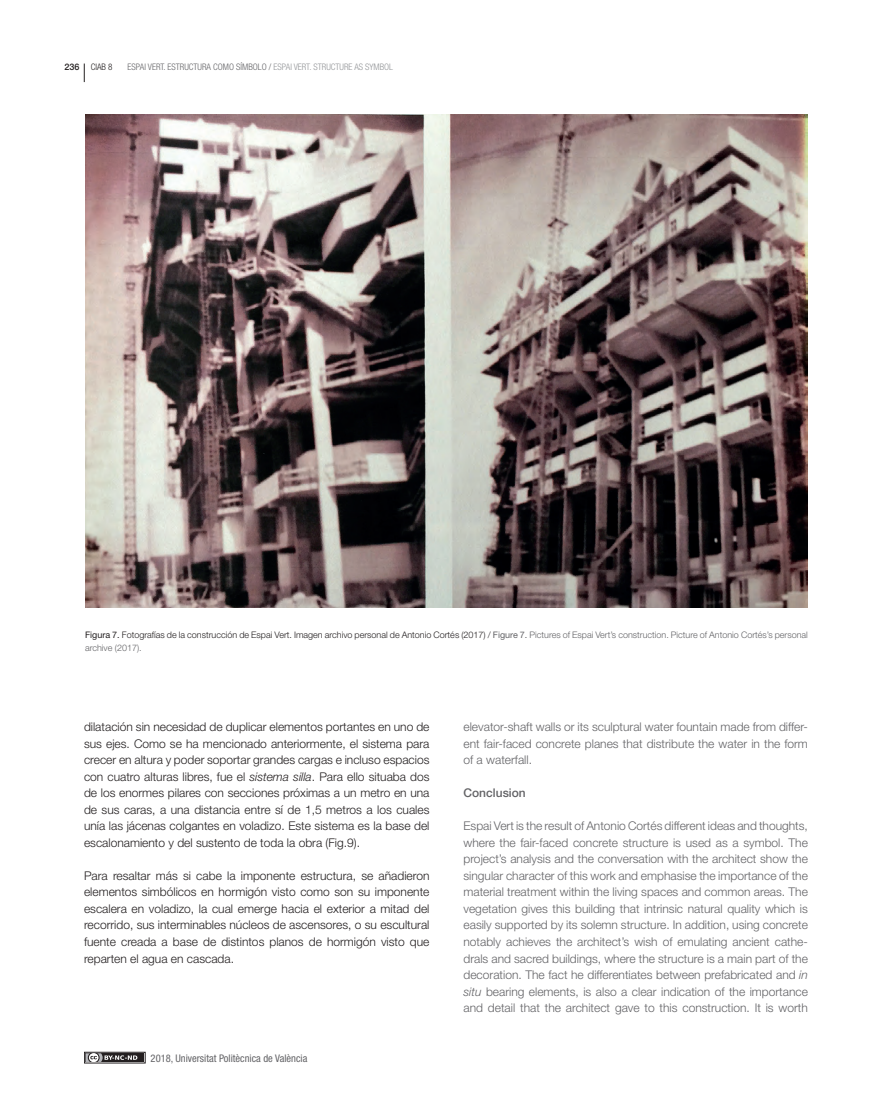
<style>
.page{position:relative;width:893px;height:1106px;background:#fff}
.page>*{position:absolute;margin:0;border:0;box-sizing:border-box;transform-origin:0 0}
.t1{font:300 12px/16.5px "Helvetica Neue LT Std";color:#636366;text-align:justify}
.t2{font:300 12px/16.5px "Helvetica Neue LT Std";color:#231f20;text-align:justify}
.t3{font:500 12px "Helvetica Neue LT Std";color:#636366}
.t4{font:condensed 10.5px "Helvetica Neue LT Std";color:#636366}
.t5{font:300 9px/12.8px "Helvetica Neue LT Std";color:#231f20}
.t6{font:300 condensed 9px "Helvetica Neue LT Std";color:#636366}
.t7{font:300 condensed 9px "Helvetica Neue LT Std";color:#231f20}
.s1{font-weight:500;font-stretch:normal}
.s2{color:#939598}
.s3{font-weight:400}
.s4{font-weight:400;color:#636366}
.s5{color:#636366}
.s6{font-style:italic}
</style>
<div class="page">
<svg style="left:84px;top:64px;width:1px;height:18px"></svg>
<div style="left:84px;top:1051px;width:62px;height:12px;border:1px solid #231f20"></div>
<div style="left:86px;top:1053px;width:58px;height:8px;background:#231f20"></div>
<svg style="left:86px;top:1053px;width:51px;height:8px"></svg>
<img style="left:85px;top:115px;width:723px;height:492px">
<p class="t7" style="left:65px;top:62px;width:50px"><span class="s1">236</span> CIAB 8</p>
<p class="t6" style="left:128px;top:62px;width:267px">ESPAI VERT. ESTRUCTURA COMO SÍMBOLO / <span class="s2">ESPAI VERT. STRUCTURE AS SYMBOL</span></p>
<p class="t5" style="left:85px;top:628px;width:724px"><span class="s3">Figura 7.</span> Fotografías de la construcción de Espai Vert. Imagen archivo personal de Antonio Cortés (2017) / <span class="s4">Figure 7.</span> <span class="s5">Pictures of Espai Vert’s construction. Picture of Antonio Cortés’s personal archive (2017).</span></p>
<p class="t2" style="left:84px;top:718px;width:347px">dilatación sin necesidad de duplicar elementos portantes en uno de sus ejes. Como se ha mencionado anteriormente, el sistema para crecer en altura y poder soportar grandes cargas e incluso espacios con cuatro alturas libres, fue el <span class="s6">sistema silla</span>. Para ello situaba dos de los enormes pilares con secciones próximas a un metro en una de sus caras, a una distancia entre sí de 1,5 metros a los cuales unía las jácenas colgantes en voladizo. Este sistema es la base del escalonamiento y del sustento de toda la obra (Fig.9).</p>
<p class="t2" style="left:84px;top:867px;width:347px">Para resaltar más si cabe la imponente estructura, se añadieron elementos simbólicos en hormigón visto como son su imponente escalera en voladizo, la cual emerge hacia el exterior a mitad del recorrido, sus interminables núcleos de ascensores, o su escultural fuente creada a base de distintos planos de hormigón visto que reparten el agua en cascada.</p>
<p class="t4" style="left:151px;top:1051px;width:158px">2018, Universitat Politècnica de València</p>
<p class="t1" style="left:463px;top:718px;width:346px">elevator-shaft walls or its sculptural water fountain made from differ&shy;ent fair-faced concrete planes that distribute the water in the form of a waterfall.</p>
<p class="t3" style="left:463px;top:786px;width:64px">Conclusion</p>
<p class="t1" style="left:463px;top:817px;width:346px">Espai Vert is the result of Antonio Cortés different ideas and thoughts, where the fair-faced concrete structure is used as a symbol. The project’s analysis and the conversation with the architect show the singular character of this work and emphasise the importance of the material treatment within the living spaces and common areas. The vegetation gives this building that intrinsic natural quality which is easily supported by its solemn structure. In addition, using concrete notably achieves the architect’s wish of emulating ancient cathe&shy;drals and sacred buildings, where the structure is a main part of the decoration. The fact he differentiates between prefabricated and <span class="s6">in situ</span> bearing elements, is also a clear indication of the importance and detail that the architect gave to this construction. It is worth</p>
</div>
